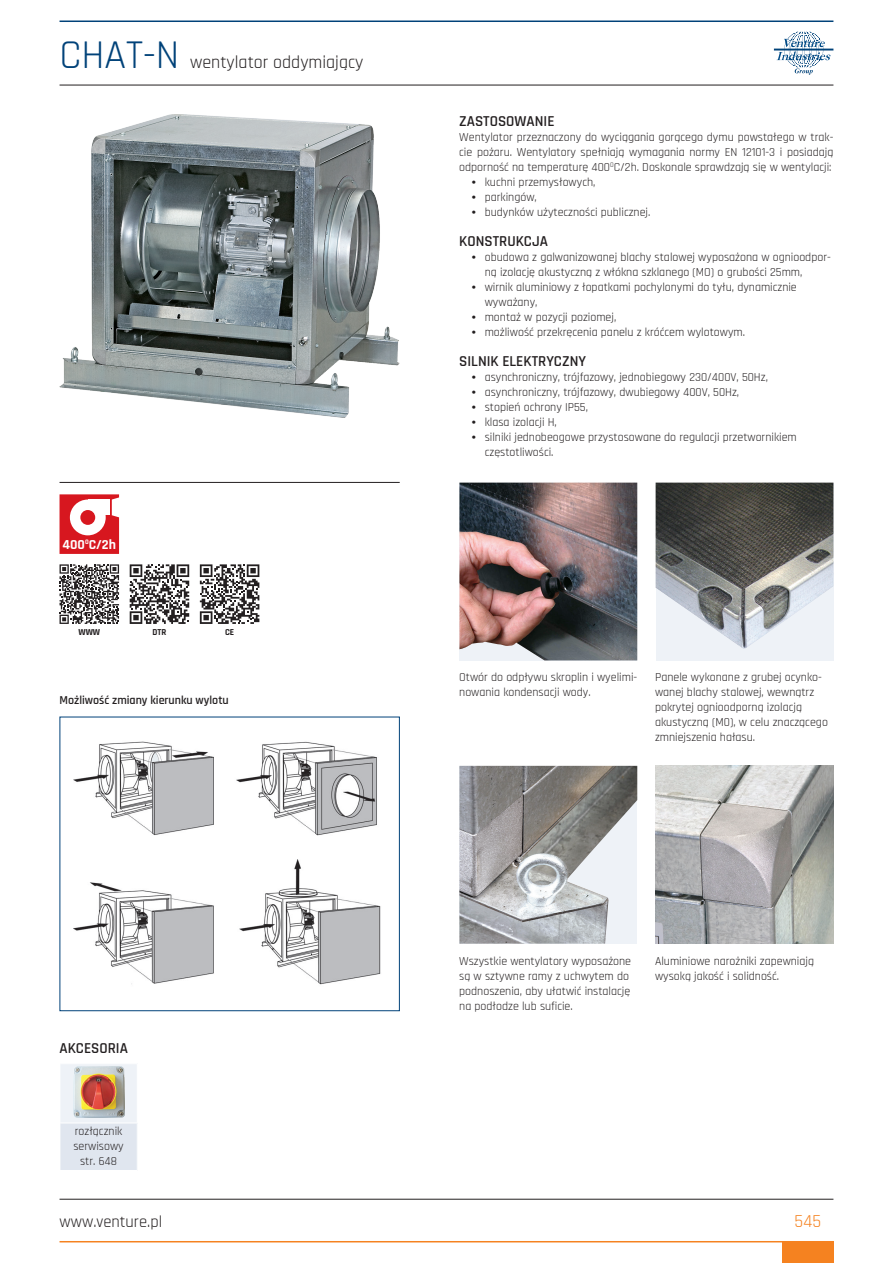
<style>
.page{position:relative;width:893px;height:1263px;background:#fff}
.page>*{position:absolute;margin:0;border:0;box-sizing:border-box;transform-origin:0 0}
.t1{font:40.5px "Rajdhani";color:#004279}
.t2{font:18px "Rajdhani";color:#231f20}
.t3{font:18px "Rajdhani";color:#f58220}
.t4{font:16.5px "Rajdhani";color:#231f20}
.Tekst{font:600 15px "Rajdhani";color:#231f20}
.t5{font:700 13.95px "Rajdhani";color:#fff}
.Tekst-2{font:12px/15px "Rajdhani";color:#231f20}
.Tekst-3{font:600 12px "Rajdhani";color:#231f20}
.Tabela-wiersze{font:12px "Rajdhani";color:#231f20}
.Tekst-4{font:700 9px "Rajdhani";color:#231f20}
.s1{font-family:"Switzerland Condensed";font-size:10.5px}
</style>
<div class="page">
<div style="left:782px;top:1241px;width:51px;height:22px;background:#f58220"></div>
<svg style="left:774px;top:31px;width:59px;height:44px"></svg>
<hr style="left:60px;top:85px;width:773px;height:1px;background:#231f20">
<hr style="left:60px;top:1199px;width:773px;height:1px;background:#231f20">
<hr style="left:60px;top:21px;width:773px;height:1px;background:#004279">
<hr style="left:60px;top:1241px;width:773px;height:1px;background:#f58220">
<hr style="left:60px;top:482px;width:340px;height:1px;background:#231f20">
<svg style="left:60px;top:564px;width:59px;height:60px"></svg>
<svg style="left:130px;top:564px;width:59px;height:60px"></svg>
<svg style="left:200px;top:564px;width:59px;height:60px"></svg>
<img style="left:459px;top:483px;width:178px;height:177px">
<img style="left:459px;top:766px;width:178px;height:178px">
<img style="left:655px;top:766px;width:178px;height:178px">
<div style="left:656px;top:483px;width:177px;height:177px;background:#eef2f7"></div>
<img style="left:656px;top:483px;width:177px;height:166px">
<svg style="left:60px;top:494px;width:59px;height:60px;background:#d9272e"></svg>
<div style="left:70px;top:499px;width:36px;height:36px;background:#fff;border-radius:50%"></div>
<div style="left:88px;top:499px;width:22px;height:16px;background:#fff"></div>
<div style="left:80px;top:510px;width:15px;height:15px;background:#d7171f;border-radius:50%"></div>
<img style="left:60px;top:115px;width:340px;height:303px">
<img style="left:73px;top:741px;width:308px;height:244px">
<div style="left:60px;top:717px;width:340px;height:294px;border:1px solid #004279"></div>
<div style="left:60px;top:1064px;width:77px;height:59px;background:#eef2f7"></div>
<div style="left:60px;top:1123px;width:77px;height:47px;background:#e0e6ef"></div>
<hr style="left:60px;top:1122px;width:77px;height:1px;background:#fff">
<hr style="left:60px;top:1064px;width:1px;height:58px;background:#fff">
<hr style="left:60px;top:1123px;width:1px;height:47px;background:#fff">
<img style="left:73px;top:1067px;width:51px;height:50px">
<h1 class="t1" style="left:60px;top:32px;width:121px">CHAT-N</h1>
<h2 class="t2" style="left:190px;top:52px;width:175px">wentylator oddymiający</h2>
<p class="t5" style="left:63px;top:535px;width:55px">400<sup>0</sup>C/2h</p>
<p class="Tekst-4" style="left:78px;top:626px;width:23px">WWW</p>
<p class="Tekst-4" style="left:153px;top:626px;width:15px">DTR</p>
<p class="Tekst-4" style="left:225px;top:626px;width:11px">CE</p>
<p class="Tekst-3" style="left:60px;top:693px;width:171px">Możliwość zmiany kierunku wylotu</p>
<p class="Tekst" style="left:60px;top:1039px;width:70px">AKCESORIA</p>
<p class="Tabela-wiersze" style="left:75px;top:1124px;width:49px">rozłącznik</p>
<p class="Tabela-wiersze" style="left:73px;top:1139px;width:52px">serwisowy</p>
<p class="Tabela-wiersze" style="left:80px;top:1154px;width:39px">str. 648</p>
<p class="Tekst" style="left:459px;top:112px;width:97px">ZASTOSOWANIE</p>
<p class="Tekst-2" style="left:459px;top:130px;width:376px;text-align:justify">Wentylator przeznaczony do wyciągania gorącego dymu powstałego w trak&shy;cie pożaru. Wentylatory spełniają wymagania normy EN 12101-3 i posiadają odporność na temperaturę 400<sup>0</sup>C/2h. Doskonale sprawdzają się w wentylacji:</p>
<p class="Tekst-2" style="left:472px;top:175px;width:125px"><span class="s1">∙</span> kuchni przemysłowych,</p>
<p class="Tekst-2" style="left:472px;top:190px;width:66px"><span class="s1">∙</span> parkingów,</p>
<p class="Tekst-2" style="left:472px;top:205px;width:180px"><span class="s1">∙</span> budynków użyteczności publicznej.</p>
<p class="Tekst" style="left:459px;top:232px;width:90px">KONSTRUKCJA</p>
<p class="Tekst-2" style="left:485px;top:250px;width:348px;text-indent:-13px"><span class="s1">∙</span> obudowa z galwanizowanej blachy stalowej wyposażona w ognioodpor&shy;ną izolację akustyczną z włókna szklanego (MO) o grubości 25mm,</p>
<p class="Tekst-2" style="left:485px;top:280px;width:314px;text-indent:-13px"><span class="s1">∙</span> wirnik aluminiowy z łopatkami pochylonymi do tyłu, dynamicznie wyważany,</p>
<p class="Tekst-2" style="left:472px;top:310px;width:146px"><span class="s1">∙</span> montaż w pozycji poziomej,</p>
<p class="Tekst-2" style="left:472px;top:325px;width:275px"><span class="s1">∙</span> możliwość przekręcenia panelu z króćcem wylotowym.</p>
<p class="Tekst" style="left:459px;top:352px;width:128px">SILNIK ELEKTRYCZNY</p>
<p class="Tekst-2" style="left:472px;top:370px;width:297px"><span class="s1">∙</span> asynchroniczny, trójfazowy, jednobiegowy 230/400V, 50Hz,</p>
<p class="Tekst-2" style="left:472px;top:385px;width:269px"><span class="s1">∙</span> asynchroniczny, trójfazowy, dwubiegowy 400V, 50Hz,</p>
<p class="Tekst-2" style="left:472px;top:400px;width:117px"><span class="s1">∙</span> stopień ochrony IP55,</p>
<p class="Tekst-2" style="left:472px;top:415px;width:86px"><span class="s1">∙</span> klasa izolacji H,</p>
<p class="Tekst-2" style="left:485px;top:430px;width:314px;text-indent:-13px"><span class="s1">∙</span> silniki jednobeogowe przystosowane do regulacji przetwornikiem częstotliwości.</p>
<p class="Tekst-2" style="left:459px;top:670px;width:179px">Otwór do odpływu skroplin i wyelimi&shy;nowania kondensacji wody.</p>
<p class="Tekst-2" style="left:655px;top:670px;width:174px">Panele wykonane z grubej ocynko&shy;wanej blachy stalowej, wewnątrz pokrytej ognioodporną izolacją akustyczną (M0), w celu znaczącego zmniejszenia hałasu.</p>
<p class="Tekst-2" style="left:459px;top:954px;width:173px">Wszystkie wentylatory wyposażone są w sztywne ramy z uchwytem do podnoszenia, aby ułatwić instalację na podłodze lub suficie.</p>
<p class="Tekst-2" style="left:655px;top:954px;width:160px">Aluminiowe narożniki zapewniają wysoką jakość i solidność.</p>
<h3 class="t4" style="left:60px;top:1212px;width:104px">www.venture.pl</h3>
<h2 class="t3" style="left:795px;top:1211px;width:28px">545</h2>
</div>
